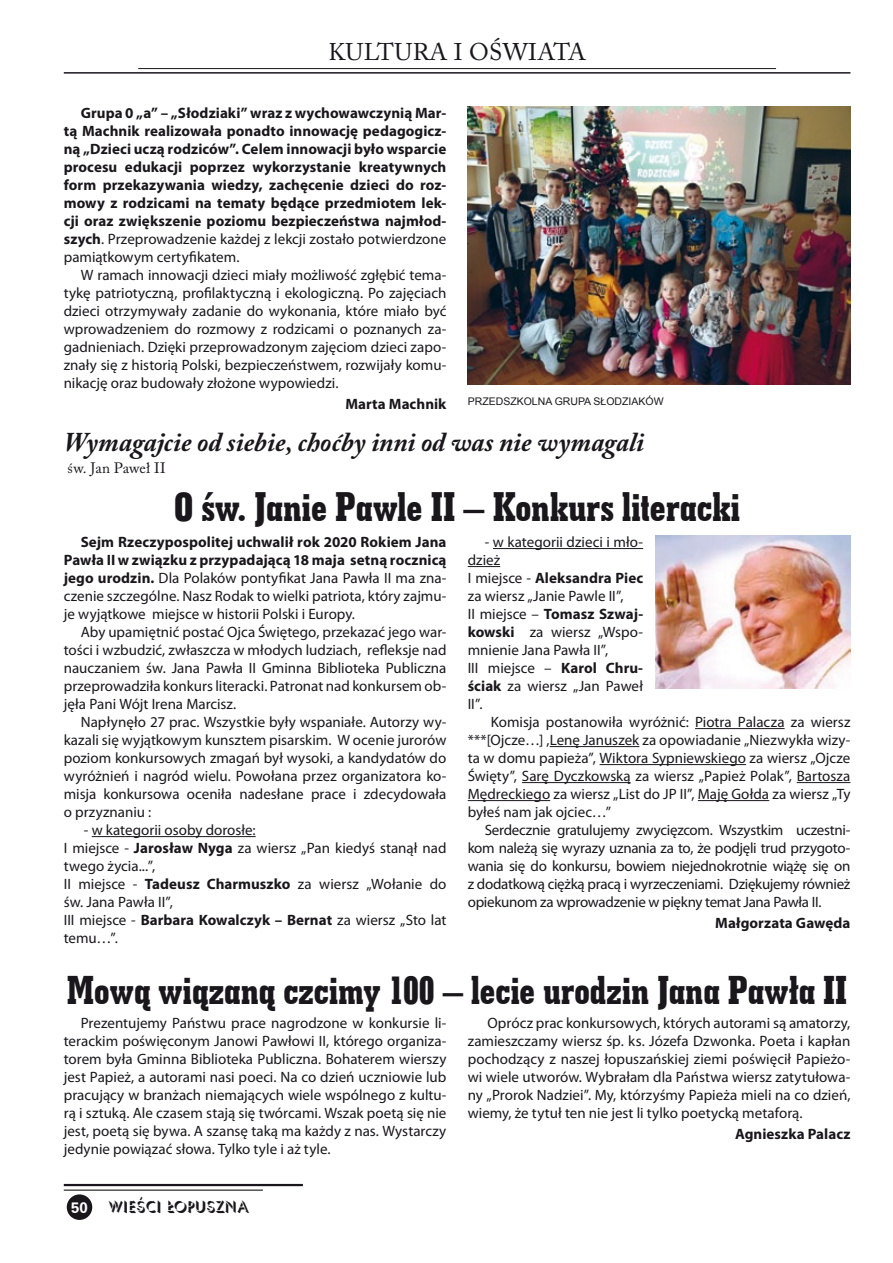
<style>
.page{position:relative;width:893px;height:1263px;background:#fff}
.page>*{position:absolute;margin:0;border:0;box-sizing:border-box;transform-origin:0 0}
.t1{font:42px "Geom Slab 703 BT Pl Cd Xtra Bd";color:#1a171c}
.t2{font:40.8px "Geom Slab 703 BT Pl Cd Xtra Bd";color:#1a171c}
.t3{font:italic 700 27px "Adobe Caslon Pro";color:#1a171c}
.t4{font:24px "Adobe Caslon Pro";letter-spacing:.015em;color:#1a171c}
.t5{font:16.5px "Umbrella";color:#1a171c}
.t6{font:15px/18px "Myriad Pro";color:#1a171c;text-align:justify}
.t7{font:700 15px/18px "Myriad Pro";letter-spacing:.005em;color:#1a171c;text-align:justify}
.t8{font:15px "Adobe Caslon Pro";color:#1a171c}
.t9{font:700 15px "Zurich L2";color:#fff}
.t10{font:10.5px "Arial";color:#1a171c}
.s1{font-weight:400}
.s2{font-weight:700}
</style>
<div class="page">
<div style="left:67px;top:1194px;width:25px;height:26px;background:#1a171c;border-radius:50%"></div>
<hr style="left:64px;top:1184px;width:239px;height:2px;background:#1a171c">
<hr style="left:64px;top:1189px;width:199px;height:2px;background:#1a171c">
<hr style="left:493px;top:548px;width:150px;height:1px;background:#1a171c">
<hr style="left:468px;top:566px;width:32px;height:1px;background:#1a171c">
<hr style="left:695px;top:728px;width:90px;height:1px;background:#1a171c">
<hr style="left:550px;top:746px;width:89px;height:1px;background:#1a171c">
<hr style="left:600px;top:764px;width:146px;height:1px;background:#1a171c">
<hr style="left:522px;top:782px;width:109px;height:1px;background:#1a171c">
<hr style="left:797px;top:782px;width:53px;height:1px;background:#1a171c">
<hr style="left:468px;top:800px;width:82px;height:1px;background:#1a171c">
<hr style="left:698px;top:800px;width:71px;height:1px;background:#1a171c">
<img style="left:468px;top:106px;width:382px;height:278px">
<hr style="left:92px;top:836px;width:164px;height:1px;background:#1a171c">
<hr style="left:64px;top:72px;width:786px;height:2px;background:#1a171c">
<hr style="left:138px;top:68px;width:638px;height:1px;background:#1a171c">
<img style="left:656px;top:536px;width:194px;height:152px">
<h3 class="t4" style="left:328px;top:38px;width:259px">KU LTURA I OŚWIATA</h3>
<p class="t7" style="left:64px;top:103px;width:384px;text-indent:17px">Grupa 0 „a” – „Słodziaki” wraz z wychowawczynią Mar&shy;tą Machnik realizowała ponadto innowację pedagogicz&shy;ną „Dzieci uczą rodziców”. Celem innowacji było wsparcie procesu edukacji poprzez wykorzystanie kreatywnych form przekazywania wiedzy, zachęcenie dzieci do roz&shy;mowy z rodzicami na tematy będące przedmiotem lek&shy;cji oraz zwiększenie poziomu bezpieczeństwa najmłod&shy;szych<span class="s1">. Przeprowadzenie każdej z lekcji zostało potwierdzone pamiątkowym certyfikatem.</span></p>
<p class="t6" style="left:64px;top:265px;width:384px;text-indent:17px">W ramach innowacji dzieci miały możliwość zgłębić tema&shy;tykę patriotyczną, profilaktyczną i ekologiczną. Po zajęciach dzieci otrzymywały zadanie do wykonania, które miało być wprowadzeniem do rozmowy z rodzicami o poznanych za&shy;gadnieniach. Dzięki przeprowadzonym zajęciom dzieci zapo&shy;znały się z historią Polski, bezpieczeństwem, rozwijały komu&shy;nikację oraz budowały złożone wypowiedzi.</p>
<p class="t7" style="left:345px;top:394px;width:103px">Marta Machnik</p>
<p class="t10" style="left:468px;top:395px;width:197px">PRZEDSZKOLNA GRUPA SŁODZIAKÓW</p>
<h3 class="t3" style="left:64px;top:426px;width:582px">Wymagajcie od siebie, choćby inni od was nie wymagali</h3>
<p class="t8" style="left:68px;top:459px;width:93px">ŚW. JAN PAWEŁ II</p>
<h1 class="t1" style="left:174px;top:480px;width:568px">O św. Janie Pawle II – Konkurs literacki</h1>
<p class="t6" style="left:64px;top:533px;width:384px;text-indent:17px"><span class="s2">Sejm Rzeczypospolitej uchwalił rok 2020 Rokiem Jana Pawła II w związku z przypadającą 18 maja setną rocznicą jego urodzin.</span> Dla Polaków pontyfikat Jana Pawła II ma zna&shy;czenie szczególne. Nasz Rodak to wielki patriota, który zajmu&shy;je wyjątkowe miejsce w historii Polski i Europy.</p>
<p class="t6" style="left:64px;top:623px;width:384px;text-indent:17px">Aby upamiętnić postać Ojca Świętego, przekazać jego war&shy;tości i wzbudzić, zwłaszcza w młodych ludziach, refleksje nad nauczaniem św. Jana Pawła II Gminna Biblioteka Publiczna przeprowadziła konkurs literacki. Patronat nad konkursem ob&shy;jęła Pani Wójt Irena Marcisz.</p>
<p class="t6" style="left:64px;top:713px;width:384px;text-indent:17px">Napłynęło 27 prac. Wszystkie były wspaniałe. Autorzy wy&shy;kazali się wyjątkowym kunsztem pisarskim. W ocenie jurorów poziom konkursowych zmagań był wysoki, a kandydatów do wyróżnień i nagród wielu. Powołana przez organizatora ko&shy;misja konkursowa oceniła nadesłane prace i zdecydowała o przyznaniu :</p>
<p class="t6" style="left:64px;top:821px;width:384px;text-align:left;text-indent:20px">- w kategorii osoby dorosłe:<br>I miejsce - <span class="s2">Jarosław Nyga</span> za wiersz „Pan kiedyś stanął nad twego życia...”,<br>II miejsce - <span class="s2">Tadeusz Charmuszko</span> za wiersz „Wołanie do św. Jana Pawła II”,<br>III miejsce - <span class="s2">Barbara Kowalczyk – Bernat</span> za wiersz „Sto lat temu…”.</p>
<p class="t6" style="left:468px;top:533px;width:177px;text-align:left;text-indent:17px">- w kategorii dzieci i mło&shy;dzież<br>I miejsce - <span class="s2">Aleksandra Piec </span>za wiersz „Janie Pawle II”,<br>II miejsce – <span class="s2">Tomasz Szwaj&shy;kowski</span> za wiersz „Wspo&shy;mnienie Jana Pawła II”,<br>III miejsce – <span class="s2">Karol Chru&shy;ściak</span> za wiersz „Jan Paweł<br>II”.</p>
<p class="t6" style="left:468px;top:713px;width:384px;text-indent:23px">Komisja postanowiła wyróżnić: Piotra Palacza za wiersz ***[Ojcze…] ,Lenę Januszek za opowiadanie „Niezwykła wizy&shy;ta w domu papieża”, Wiktora Sypniewskiego za wiersz „Ojcze Święty”, Sarę Dyczkowską za wiersz „Papież Polak”, Bartosza Mędreckiego za wiersz „List do JP II”, Maję Gołda za wiersz „Ty byłeś nam jak ojciec…”</p>
<p class="t6" style="left:468px;top:821px;width:384px;text-indent:17px">Serdecznie gratulujemy zwycięzcom. Wszystkim uczestni&shy;kom należą się wyrazy uznania za to, że podjęli trud przygoto&shy;wania się do konkursu, bowiem niejednokrotnie wiążę się on z dodatkową ciężką pracą i wyrzeczeniami. Dziękujemy również opiekunom za wprowadzenie w piękny temat Jana Pawła II.</p>
<p class="t7" style="left:715px;top:913px;width:137px">Małgorzata Gawęda</p>
<h2 class="t2" style="left:67px;top:964px;width:782px">Mową wiązaną czcimy 100 – lecie urodzin Jana Pawła II</h2>
<p class="t6" style="left:468px;top:1013px;width:384px;text-indent:20px">Oprócz prac konkursowych, których autorami są amatorzy, zamieszczamy wiersz śp. ks. Józefa Dzwonka. Poeta i kapłan pochodzący z naszej łopuszańskiej ziemi poświęcił Papieżo&shy;wi wiele utworów. Wybrałam dla Państwa wiersz zatytułowa&shy;ny „Prorok Nadziei”. My, którzyśmy Papieża mieli na co dzień, wiemy, że tytuł ten nie jest li tylko poetycką metaforą.</p>
<p class="t7" style="left:735px;top:1124px;width:117px">Agnieszka Palacz</p>
<p class="t6" style="left:64px;top:1013px;width:384px;text-indent:17px">Prezentujemy Państwu prace nagrodzone w konkursie li&shy;terackim poświęconym Janowi Pawłowi II, którego organiza&shy;torem była Gminna Biblioteka Publiczna. Bohaterem wierszy jest Papież, a autorami nasi poeci. Na co dzień uczniowie lub pracujący w branżach niemających wiele wspólnego z kultu&shy;rą i sztuką. Ale czasem stają się twórcami. Wszak poetą się nie jest, poetą się bywa. A szansę taką ma każdy z nas. Wystarczy jedynie powiązać słowa. Tylko tyle i aż tyle.</p>
<p class="t9" style="left:71px;top:1197px;width:18px">50</p>
<p class="t5" style="left:109px;top:1196px;width:141px">WIEŚCI ŁOPUSZNA</p>
</div>
